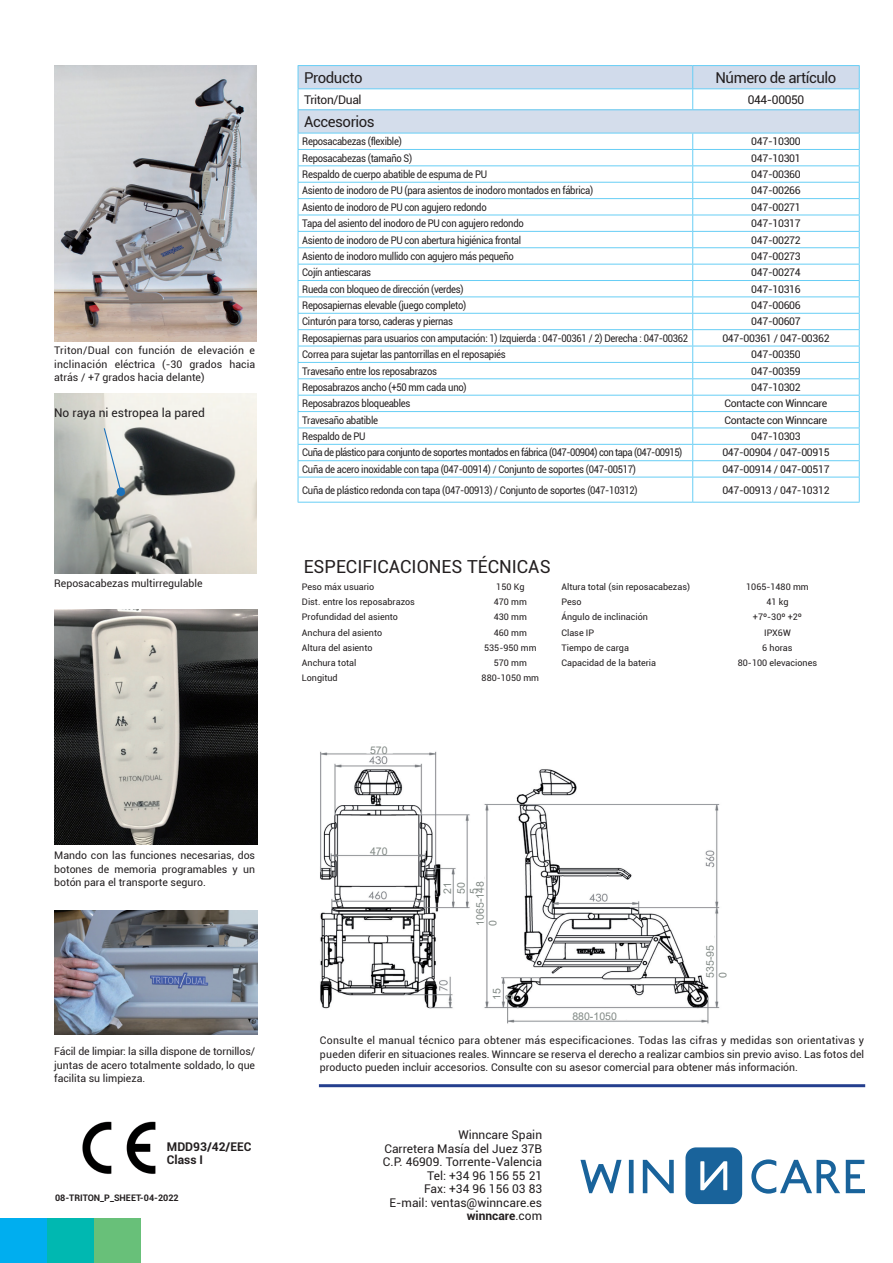
<style>
.page{position:relative;width:893px;height:1263px;background:#fff}
.page>*{position:absolute;margin:0;border:0;box-sizing:border-box;transform-origin:0 0}
.t1{font:18px "Roboto";color:#231f20}
.t2{font:15px "Roboto";letter-spacing:-.03em;color:#231f20}
.t3{font:12px/13.5px "Roboto";color:#231f20;text-align:right}
.t4{font:12px "Roboto";letter-spacing:-.03em;color:#231f20}
.t5{font:700 12px/13.5px "Roboto";color:#231f20}
.t6{font:10.5px/13.5px "Roboto";letter-spacing:-.03em;color:#231f20;text-align:justify}
.t7{font:10.5px "Roboto";letter-spacing:-.03em;color:#231f20;scale:.9 1}
.t8{font:10.5px "Roboto";letter-spacing:-.05em;color:#231f20;scale:.9 1}
.t9{font:10.5px/12.6px "Arial";color:#818985}
.t10{font:10.5px "Roboto";color:#231f20}
.t11{font:9px "Roboto";color:#231f20}
.t12{font:700 9px "Roboto";color:#231f20}
.s1{font-weight:700}
</style>
<div class="page">
<img style="left:82px;top:1121px;width:74px;height:53px">
<img style="left:54px;top:394px;width:202px;height:179px">
<img style="left:54px;top:609px;width:204px;height:235px">
<img style="left:54px;top:65px;width:202px;height:277px">
<svg style="left:54px;top:427px;width:68px;height:75px;background:#bec2bd"></svg>
<div style="left:116px;top:487px;width:9px;height:9px;background:#1b71ba;border-radius:50%"></div>
<hr style="left:319px;top:1084px;width:546px;height:3px;background:#253f8e">
<img style="left:320px;top:751px;width:400px;height:273px">
<div style="left:367px;top:845px;width:25px;height:8px;background:#fff"></div>
<div style="left:475px;top:871px;width:9px;height:58px;background:#fff"></div>
<div style="left:568px;top:1010px;width:64px;height:9px;background:#fff"></div>
<div style="left:705px;top:923px;width:9px;height:59px;background:#fff"></div>
<div style="left:442px;top:875px;width:9px;height:29px;background:#fff"></div>
<div style="left:491px;top:977px;width:9px;height:28px;background:#fff"></div>
<div style="left:456px;top:875px;width:9px;height:28px;background:#fff"></div>
<img style="left:55px;top:910px;width:203px;height:125px">
<hr style="left:298px;top:65px;width:395px;height:1px;background:#67cef5">
<hr style="left:693px;top:65px;width:167px;height:1px;background:#67cef5">
<svg style="left:298px;top:66px;width:562px;height:436px"></svg>
<hr style="left:298px;top:502px;width:395px;height:1px;background:#67cef5">
<hr style="left:693px;top:502px;width:167px;height:1px;background:#67cef5">
<div style="left:685px;top:1147px;width:57px;height:57px;background:#19639b;border-radius:11px"></div>
<svg style="left:700px;top:1161px;width:27px;height:29px"></svg>
<svg style="left:846px;top:1160px;width:19px;height:33px"></svg>
<svg style="left:751px;top:1159px;width:89px;height:34px"></svg>
<svg style="left:643px;top:1160px;width:31px;height:33px"></svg>
<svg style="left:629px;top:1160px;width:5px;height:33px"></svg>
<svg style="left:580px;top:1160px;width:41px;height:33px"></svg>
<div style="left:0;top:1219px;width:47px;height:44px;background:#00aeef"></div>
<div style="left:94px;top:1219px;width:47px;height:44px;background:#68c079"></div>
<div style="left:47px;top:1219px;width:47px;height:44px;background:#00b8b1"></div>
<p class="t6" style="left:54px;top:344px;width:202px">Triton/Dual con función de elevación e inclinación eléctrica (-30 grados hacia atrás / +7 grados hacia delante)</p>
<p class="t3" style="left:54px;top:406px;width:152px">No raya ni estropea la pared</p>
<p class="t10" style="left:54px;top:576px;width:150px">Reposacabezas multirregulable</p>
<p class="t6" style="left:54px;top:848px;width:202px">Mando con las funciones necesarias, dos botones de memoria programables y un botón para el transporte seguro.</p>
<p class="t6" style="left:54px;top:1044px;width:202px">Fácil de limpiar: la silla dispone de tornillos/ juntas de acero totalmente soldado, lo que facilita su limpieza.</p>
<p class="t5" style="left:167px;top:1139px;width:86px">MDD93/42/EEC<br>Class I</p>
<p class="t12" style="left:55px;top:1192px;width:125px">08-TRITON_P_SHEET-04-2022</p>
<h2 class="t2" style="left:304px;top:67px;width:60px">Producto</h2>
<h2 class="t2" style="left:715px;top:67px;width:122px">Número de artículo</h2>
<p class="t4" style="left:304px;top:91px;width:59px">Triton/Dual</p>
<p class="t4" style="left:748px;top:91px;width:58px">044-00050</p>
<h2 class="t2" style="left:304px;top:111px;width:72px">Accesorios</h2>
<p class="t7" style="left:302px;top:134px;width:112px">Reposacabezas (flexible)</p>
<p class="t6" style="left:751px;top:134px;width:51px">047-10300</p>
<p class="t7" style="left:302px;top:150px;width:124px">Reposacabezas (tamaño S)</p>
<p class="t6" style="left:751px;top:151px;width:51px">047-10301</p>
<p class="t7" style="left:302px;top:167px;width:207px">Respaldo de cuerpo abatible de espuma de PU</p>
<p class="t6" style="left:751px;top:167px;width:51px">047-00360</p>
<p class="t7" style="left:302px;top:183px;width:325px">Asiento de inodoro de PU (para asientos de inodoro montados en fábrica)</p>
<p class="t6" style="left:751px;top:183px;width:51px">047-00266</p>
<p class="t7" style="left:302px;top:200px;width:206px">Asiento de inodoro de PU con agujero redondo</p>
<p class="t6" style="left:751px;top:200px;width:51px">047-00271</p>
<p class="t7" style="left:302px;top:216px;width:248px">Tapa del asiento del inodoro de PU con agujero redondo</p>
<p class="t6" style="left:751px;top:216px;width:51px">047-10317</p>
<p class="t7" style="left:302px;top:232px;width:245px">Asiento de inodoro de PU con abertura higiénica frontal</p>
<p class="t6" style="left:751px;top:233px;width:51px">047-00272</p>
<p class="t7" style="left:302px;top:249px;width:237px">Asiento de inodoro mullido con agujero más pequeño</p>
<p class="t6" style="left:751px;top:249px;width:51px">047-00273</p>
<p class="t7" style="left:302px;top:265px;width:78px">Cojín antiescaras</p>
<p class="t6" style="left:751px;top:265px;width:51px">047-00274</p>
<p class="t7" style="left:302px;top:282px;width:181px">Rueda con bloqueo de dirección (verdes)</p>
<p class="t6" style="left:751px;top:282px;width:51px">047-10316</p>
<p class="t7" style="left:302px;top:298px;width:184px">Reposapiernas elevable (juego completo)</p>
<p class="t6" style="left:751px;top:298px;width:51px">047-00606</p>
<p class="t7" style="left:302px;top:314px;width:169px">Cinturón para torso, caderas y piernas</p>
<p class="t6" style="left:751px;top:314px;width:51px">047-00607</p>
<p class="t7" style="left:302px;top:331px;width:430px">Reposapiernas para usuarios con amputación: 1) Izquierda : 047-00361 / 2) Derecha : 047-00362</p>
<p class="t6" style="left:722px;top:331px;width:109px">047-00361 / 047-00362</p>
<p class="t7" style="left:302px;top:347px;width:227px">Correa para sujetar las pantorrillas en el reposapiés</p>
<p class="t6" style="left:751px;top:347px;width:51px">047-00350</p>
<p class="t7" style="left:302px;top:363px;width:151px">Travesaño entre los reposabrazos</p>
<p class="t6" style="left:751px;top:364px;width:51px">047-00359</p>
<p class="t7" style="left:302px;top:380px;width:184px">Reposabrazos ancho (+50 mm cada uno)</p>
<p class="t6" style="left:751px;top:380px;width:51px">047-10302</p>
<p class="t7" style="left:302px;top:396px;width:122px">Reposabrazos bloqueables</p>
<p class="t6" style="left:725px;top:396px;width:104px">Contacte con Winncare</p>
<p class="t7" style="left:302px;top:413px;width:86px">Travesaño abatible</p>
<p class="t6" style="left:725px;top:413px;width:104px">Contacte con Winncare</p>
<p class="t7" style="left:302px;top:429px;width:72px">Respaldo de PU</p>
<p class="t6" style="left:751px;top:429px;width:51px">047-10303</p>
<p class="t8" style="left:302px;top:445px;width:424px">Cuña de plástico para conjunto de soportes montados en fábrica (047-00904) con tapa (047-00915)</p>
<p class="t6" style="left:722px;top:446px;width:109px">047-00904 / 047-00915</p>
<p class="t7" style="left:302px;top:462px;width:372px">Cuña de acero inoxidable con tapa (047-00914) / Conjunto de soportes (047-00517)</p>
<p class="t6" style="left:722px;top:462px;width:109px">047-00914 / 047-00517</p>
<p class="t7" style="left:302px;top:482px;width:374px">Cuña de plástico redonda con tapa (047-00913) / Conjunto de soportes (047-10312)</p>
<p class="t6" style="left:722px;top:483px;width:109px">047-00913 / 047-10312</p>
<h1 class="t1" style="left:304px;top:554px;width:248px">ESPECIFICACIONES TÉCNICAS</h1>
<p class="t11" style="left:302px;top:580px;width:74px">Peso máx usuario</p>
<p class="t11" style="left:496px;top:580px;width:30px">150 Kg</p>
<p class="t11" style="left:561px;top:580px;width:130px">Altura total (sin reposacabezas)</p>
<p class="t11" style="left:746px;top:580px;width:64px">1065-1480 mm</p>
<p class="t11" style="left:302px;top:596px;width:115px">Dist. entre los reposabrazos</p>
<p class="t11" style="left:494px;top:596px;width:35px">470 mm</p>
<p class="t11" style="left:561px;top:596px;width:22px">Peso</p>
<p class="t11" style="left:766px;top:596px;width:24px">41 kg</p>
<p class="t11" style="left:302px;top:611px;width:98px">Profundidad del asiento</p>
<p class="t11" style="left:494px;top:611px;width:35px">430 mm</p>
<p class="t11" style="left:561px;top:611px;width:88px">Ángulo de inclinación</p>
<p class="t11" style="left:753px;top:611px;width:51px">+7º-30º +2º</p>
<p class="t11" style="left:302px;top:626px;width:82px">Anchura del asiento</p>
<p class="t11" style="left:494px;top:626px;width:35px">460 mm</p>
<p class="t11" style="left:561px;top:626px;width:34px">Clase IP</p>
<p class="t11" style="left:764px;top:626px;width:28px">IPX6W</p>
<p class="t11" style="left:302px;top:641px;width:72px">Altura del asiento</p>
<p class="t11" style="left:484px;top:641px;width:54px">535-950 mm</p>
<p class="t11" style="left:561px;top:641px;width:69px">Tiempo de carga</p>
<p class="t11" style="left:762px;top:641px;width:32px">6 horas</p>
<p class="t11" style="left:302px;top:657px;width:56px">Anchura total</p>
<p class="t11" style="left:494px;top:657px;width:35px">570 mm</p>
<p class="t11" style="left:561px;top:657px;width:96px">Capacidad de la bateria</p>
<p class="t11" style="left:738px;top:657px;width:81px">80-100 elevaciones</p>
<p class="t11" style="left:302px;top:672px;width:37px">Longitud</p>
<p class="t11" style="left:482px;top:672px;width:59px">880-1050 mm</p>
<p class="t9" style="left:370px;top:744px;width:19px">570</p>
<p class="t9" style="left:370px;top:844px;width:19px">470</p>
<p class="t9" style="left:474px;top:925px;width:46px;rotate:-90deg">1065-148<br>0</p>
<p class="t9" style="left:455px;top:894px;width:13px;rotate:-90deg">50<br>5</p>
<p class="t9" style="left:441px;top:894px;width:13px;rotate:-90deg">21<br>0</p>
<p class="t9" style="left:490px;top:1000px;width:13px;rotate:-90deg">15<br>0</p>
<p class="t9" style="left:572px;top:1010px;width:46px">880-1050</p>
<p class="t9" style="left:704px;top:978px;width:34px;rotate:-90deg">535-95<br>0</p>
<p class="t6" style="left:320px;top:1033px;width:546px">Consulte el manual técnico para obtener más especificaciones. Todas las cifras y medidas son orientativas y pueden diferir en situaciones reales. Winncare se reserva el derecho a realizar cambios sin previo aviso. Las fotos del producto pueden incluir accesorios. Consulte con su asesor comercial para obtener más información.</p>
<p class="t3" style="left:383px;top:1128px;width:161px">Winncare Spain<br>Carretera Masía del Juez 37B<br>C.P. 46909. Torrente-Valencia<br>Tel: +34 96 156 55 21<br>Fax: +34 96 156 03 83<br>E-mail: ventas@winncare.es <span class="s1">winncare</span>.com</p>
</div>
